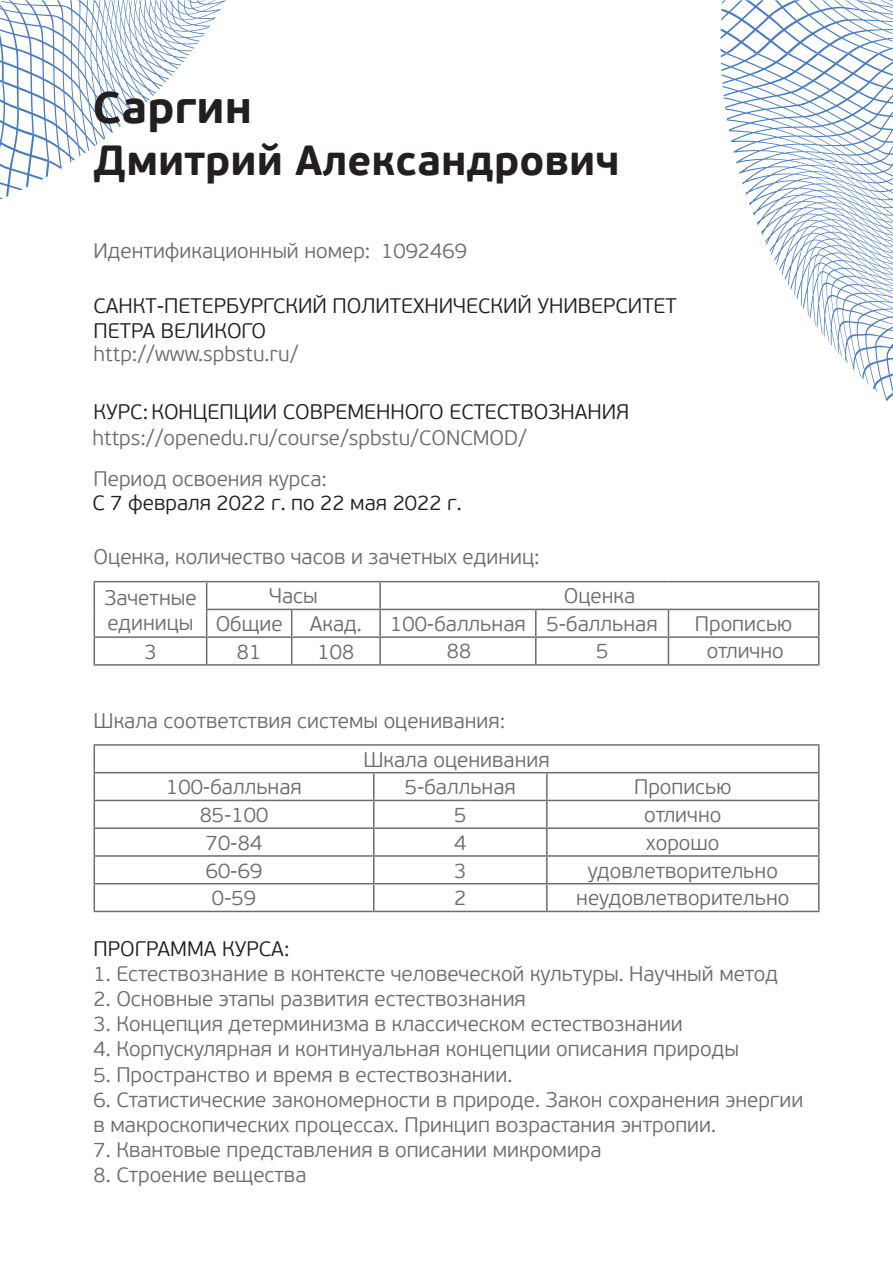
<style>
.page{position:relative;width:893px;height:1263px;background:#fff}
.page>*{position:absolute;margin:0;border:0;box-sizing:border-box;transform-origin:0 0}
.t1{font:700 45px "PF Beau Sans Pro";color:#231f20}
.t2{font:700 42px "PF Beau Sans Pro";color:#231f20}
.t3{font:300 21px/25.2px "PF Beau Sans Pro";color:#6c6d70}
.t4{font:300 21px "PF Beau Sans Pro";color:#231f20}
</style>
<div class="page">
<svg style="left:720px;top:0;width:173px;height:54px"></svg>
<svg style="left:720px;top:54px;width:173px;height:348px"></svg>
<svg style="left:0;top:0;width:226px;height:199px"></svg>
<hr style="left:94px;top:581px;width:113px;height:1px;background:#6c6d70">
<hr style="left:207px;top:581px;width:85px;height:1px;background:#6c6d70">
<hr style="left:292px;top:581px;width:88px;height:1px;background:#6c6d70">
<hr style="left:380px;top:581px;width:156px;height:1px;background:#6c6d70">
<hr style="left:379px;top:582px;width:2px;height:27px;background:#6c6d70">
<hr style="left:536px;top:581px;width:132px;height:1px;background:#6c6d70">
<hr style="left:668px;top:581px;width:151px;height:1px;background:#6c6d70">
<hr style="left:206px;top:609px;width:86px;height:1px;background:#6c6d70">
<hr style="left:292px;top:609px;width:88px;height:1px;background:#6c6d70">
<hr style="left:380px;top:609px;width:156px;height:1px;background:#6c6d70">
<hr style="left:379px;top:610px;width:2px;height:26px;background:#6c6d70">
<hr style="left:536px;top:609px;width:132px;height:1px;background:#6c6d70">
<hr style="left:668px;top:609px;width:151px;height:1px;background:#6c6d70">
<hr style="left:94px;top:636px;width:113px;height:2px;background:#6c6d70">
<svg style="left:94px;top:582px;width:1px;height:82px"></svg>
<hr style="left:207px;top:636px;width:85px;height:2px;background:#6c6d70">
<svg style="left:206px;top:582px;width:1px;height:82px"></svg>
<hr style="left:292px;top:636px;width:88px;height:2px;background:#6c6d70">
<svg style="left:291px;top:610px;width:1px;height:54px"></svg>
<hr style="left:380px;top:636px;width:156px;height:2px;background:#6c6d70">
<hr style="left:379px;top:638px;width:2px;height:26px;background:#6c6d70">
<hr style="left:536px;top:636px;width:132px;height:2px;background:#6c6d70">
<svg style="left:535px;top:610px;width:1px;height:54px"></svg>
<hr style="left:668px;top:636px;width:151px;height:2px;background:#6c6d70">
<svg style="left:668px;top:610px;width:1px;height:54px"></svg>
<svg style="left:818px;top:582px;width:1px;height:82px"></svg>
<hr style="left:94px;top:664px;width:113px;height:2px;background:#6c6d70">
<hr style="left:207px;top:664px;width:85px;height:2px;background:#6c6d70">
<hr style="left:292px;top:664px;width:88px;height:2px;background:#6c6d70">
<hr style="left:380px;top:664px;width:156px;height:2px;background:#6c6d70">
<hr style="left:536px;top:664px;width:132px;height:2px;background:#6c6d70">
<hr style="left:668px;top:664px;width:151px;height:2px;background:#6c6d70">
<hr style="left:94px;top:744px;width:280px;height:2px;background:#6c6d70">
<hr style="left:374px;top:744px;width:173px;height:2px;background:#6c6d70">
<hr style="left:547px;top:744px;width:272px;height:2px;background:#6c6d70">
<hr style="left:94px;top:772px;width:280px;height:1px;background:#6c6d70">
<hr style="left:374px;top:772px;width:173px;height:1px;background:#6c6d70">
<hr style="left:547px;top:772px;width:272px;height:1px;background:#6c6d70">
<hr style="left:546px;top:773px;width:2px;height:27px;background:#6c6d70">
<hr style="left:94px;top:800px;width:280px;height:1px;background:#6c6d70">
<hr style="left:374px;top:800px;width:173px;height:1px;background:#6c6d70">
<hr style="left:547px;top:800px;width:272px;height:1px;background:#6c6d70">
<hr style="left:546px;top:801px;width:2px;height:26px;background:#6c6d70">
<hr style="left:94px;top:827px;width:280px;height:2px;background:#6c6d70">
<hr style="left:374px;top:827px;width:173px;height:2px;background:#6c6d70">
<hr style="left:547px;top:827px;width:272px;height:2px;background:#6c6d70">
<hr style="left:546px;top:829px;width:2px;height:26px;background:#6c6d70">
<hr style="left:94px;top:855px;width:280px;height:2px;background:#6c6d70">
<hr style="left:374px;top:855px;width:173px;height:2px;background:#6c6d70">
<hr style="left:547px;top:855px;width:272px;height:2px;background:#6c6d70">
<hr style="left:546px;top:857px;width:2px;height:26px;background:#6c6d70">
<hr style="left:94px;top:883px;width:280px;height:1px;background:#6c6d70">
<svg style="left:94px;top:746px;width:1px;height:165px"></svg>
<hr style="left:374px;top:883px;width:173px;height:1px;background:#6c6d70">
<svg style="left:373px;top:773px;width:1px;height:138px"></svg>
<hr style="left:547px;top:883px;width:272px;height:1px;background:#6c6d70">
<hr style="left:546px;top:884px;width:2px;height:27px;background:#6c6d70">
<svg style="left:818px;top:746px;width:1px;height:165px"></svg>
<hr style="left:94px;top:911px;width:280px;height:1px;background:#6c6d70">
<hr style="left:374px;top:911px;width:173px;height:1px;background:#6c6d70">
<hr style="left:547px;top:911px;width:272px;height:1px;background:#6c6d70">
<p class="t1" style="left:92px;top:80px;width:161px">Саргин</p>
<p class="t2" style="left:94px;top:134px;width:528px">Дмитрий Александрович</p>
<p class="t3" style="left:94px;top:238px;width:278px">Идентификационный номер:</p>
<p class="t4" style="left:94px;top:293px;width:585px">САНКТ-ПЕТЕРБУРГСКИЙ ПОЛИТЕХНИЧЕСКИЙ УНИВЕРСИТЕТ</p>
<p class="t4" style="left:94px;top:319px;width:174px">ПЕТРА ВЕЛИКОГО</p>
<p class="t3" style="left:94px;top:342px;width:206px">http://www.spbstu.ru/</p>
<p class="t4" style="left:94px;top:400px;width:537px">КУРС:КОНЦЕПЦИИ СОВРЕМЕННОГО ЕСТЕСТВОЗНАНИЯ</p>
<p class="t3" style="left:381px;top:238px;width:87px">1092469</p>
<p class="t3" style="left:92px;top:426px;width:436px">https://openedu.ru/course/spbstu/CONCMOD/</p>
<p class="t3" style="left:94px;top:466px;width:235px">Период освоения курса:</p>
<p class="t4" style="left:92px;top:491px;width:371px">С 7 февраля 2022 г. по 22 мая 2022 г.</p>
<p class="t3" style="left:94px;top:545px;width:448px">Оценка, количество часов и зачетных единиц:</p>
<p class="t3" style="left:104px;top:585px;width:94px">Зачетные единицы</p>
<p class="t3" style="left:269px;top:584px;width:50px">Часы</p>
<p class="t3" style="left:564px;top:584px;width:73px">Оценка</p>
<p class="t3" style="left:216px;top:612px;width:69px">Общие</p>
<p class="t3" style="left:310px;top:612px;width:53px">Акад.</p>
<p class="t3" style="left:390px;top:612px;width:137px">100-балльная</p>
<p class="t3" style="left:547px;top:612px;width:113px">5-балльная</p>
<p class="t3" style="left:695px;top:612px;width:99px">Прописью</p>
<p class="t3" style="left:144px;top:639px;width:14px">3</p>
<p class="t3" style="left:237px;top:639px;width:26px">81</p>
<p class="t3" style="left:318px;top:639px;width:38px">108</p>
<p class="t3" style="left:447px;top:639px;width:26px">88</p>
<p class="t3" style="left:596px;top:639px;width:14px">5</p>
<p class="t3" style="left:707px;top:639px;width:79px">отлично</p>
<p class="t3" style="left:94px;top:709px;width:413px">Шкала соответствия системы оценивания:</p>
<p class="t3" style="left:363px;top:747px;width:188px">Шкала оценивания</p>
<p class="t3" style="left:166px;top:775px;width:137px">100-балльная</p>
<p class="t3" style="left:405px;top:775px;width:113px">5-балльная</p>
<p class="t3" style="left:634px;top:775px;width:99px">Прописью</p>
<p class="t3" style="left:200px;top:803px;width:70px">85-100</p>
<p class="t3" style="left:454px;top:803px;width:14px">5</p>
<p class="t3" style="left:644px;top:803px;width:79px">отлично</p>
<p class="t3" style="left:206px;top:830px;width:58px">70-84</p>
<p class="t3" style="left:454px;top:830px;width:14px">4</p>
<p class="t3" style="left:646px;top:830px;width:75px">хорошо</p>
<p class="t3" style="left:206px;top:858px;width:58px">60-69</p>
<p class="t3" style="left:454px;top:858px;width:14px">3</p>
<p class="t3" style="left:588px;top:858px;width:192px">удовлетворительно</p>
<p class="t3" style="left:212px;top:886px;width:46px">0-59</p>
<p class="t3" style="left:454px;top:886px;width:14px">2</p>
<p class="t3" style="left:576px;top:886px;width:215px">неудовлетворительно</p>
<p class="t4" style="left:94px;top:936px;width:197px">ПРОГРАММА КУРСА:</p>
<p class="t3" style="left:94px;top:961px;width:686px">1. Естествознание в контексте человеческой культуры. Научный метод</p>
<p class="t3" style="left:94px;top:986px;width:434px">2. Основные этапы развития естествознания</p>
<p class="t3" style="left:94px;top:1012px;width:591px">3. Концепция детерминизма в классическом естествознании</p>
<p class="t3" style="left:94px;top:1037px;width:647px">4. Корпускулярная и континуальная концепции описания природы</p>
<p class="t3" style="left:94px;top:1062px;width:420px">5. Пространство и время в естествознании.</p>
<p class="t3" style="left:94px;top:1087px;width:711px">6. Статистические закономерности в природе. Закон сохранения энергии в макроскопических процессах. Принцип возрастания энтропии.</p>
<p class="t3" style="left:94px;top:1138px;width:510px">7. Квантовые представления в описании микромира</p>
<p class="t3" style="left:94px;top:1163px;width:214px">8. Строение вещества</p>
</div>
